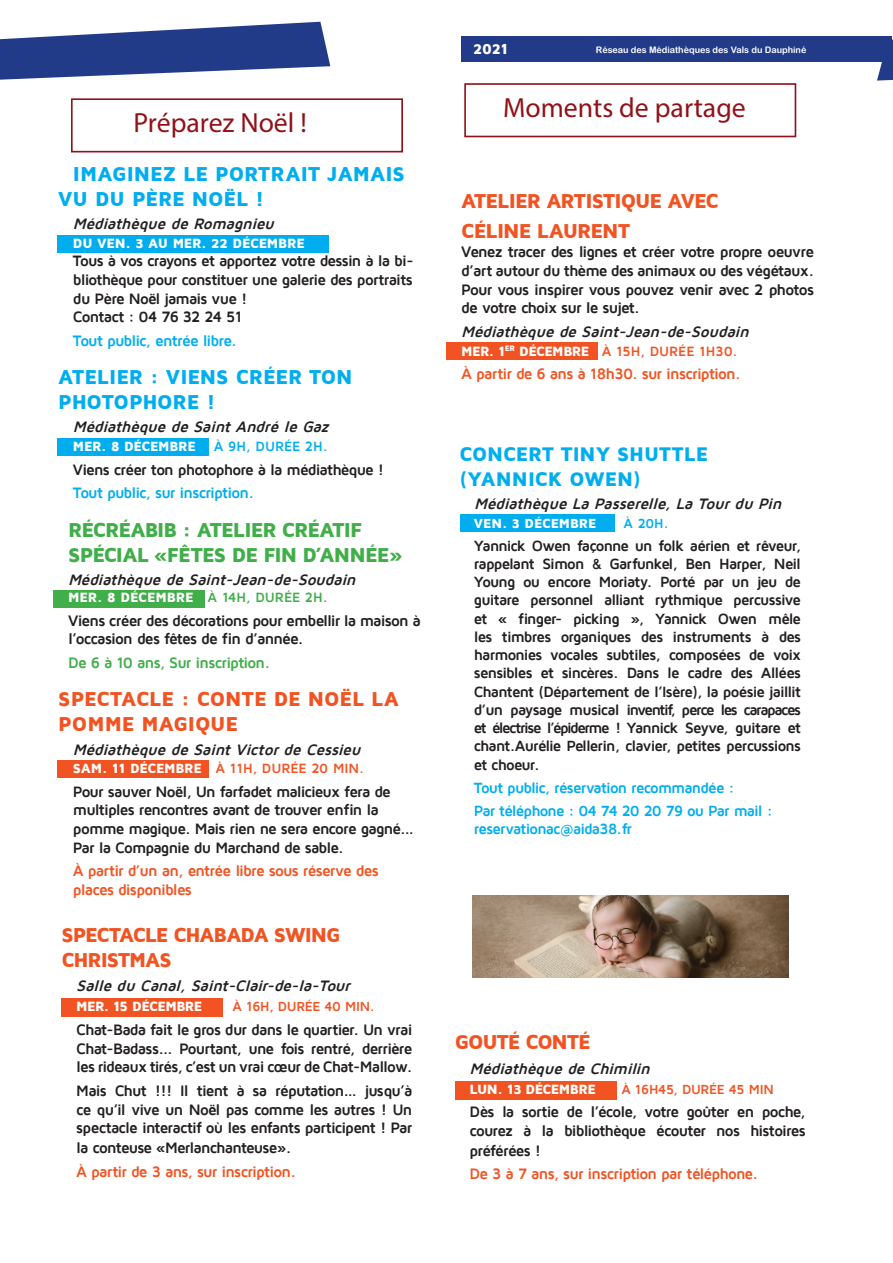
<style>
.page{position:relative;width:893px;height:1263px;background:#fff}
.page>*{position:absolute;margin:0;border:0;box-sizing:border-box;transform-origin:0 0}
.t1{font:27.75px "Myriad Pro";color:#911219}
.t2{font:900 20.7px/24.9px "Maven Pro";letter-spacing:-.045em;color:#f15422}
.t3{font:900 20.7px/24.9px "Maven Pro";letter-spacing:-.005em;color:#00aeef}
.t4{font:900 20.7px/24.9px "Maven Pro";letter-spacing:-.04em;color:#40ae49}
.t5{font:900 20.7px/24.9px "Maven Pro";letter-spacing:-.005em;color:#f15422}
.t6{font:900 20.25px/24.3px "Maven Pro";letter-spacing:-.005em;color:#00aeef}
.t7{font:700 15.6px/18.8px "Maven Pro";letter-spacing:-.055em;color:#231f20;text-align:justify}
.t8{font:italic 700 15.6px "Maven Pro";color:#231f20}
.t9{font:700 15.6px/18.6px "Maven Pro";letter-spacing:-.055em;color:#f15422}
.t10{font:700 15.6px "Maven Pro";letter-spacing:-.055em;color:#00aeef}
.t11{font:700 15.6px "Maven Pro";letter-spacing:-.055em;color:#40ae49}
.t12{font:700 15.45px/18.6px "Maven Pro";letter-spacing:-.055em;color:#231f20}
.t13{font:700 15.15px/18.3px "Maven Pro";letter-spacing:-.055em;color:#231f20;text-align:justify}
.t14{font:700 15.15px/18.3px "Maven Pro";letter-spacing:-.055em;color:#00aeef}
.t15{font:900 15px "Maven Pro";color:#fff}
.t16{font:900 13.8px "Maven Pro";letter-spacing:-.02em;color:#fff}
.t17{font:700 13.8px "Maven Pro";letter-spacing:-.005em;color:#f15422}
.t18{font:700 13.8px "Maven Pro";letter-spacing:-.005em;color:#00aeef}
.t19{font:700 13.5px "Maven Pro";letter-spacing:-.02em;color:#f15422}
.t20{font:900 13.5px "Maven Pro";letter-spacing:-.005em;color:#fff}
.t21{font:700 13.5px "Maven Pro";color:#00aeef}
.t22{font:9px "Arial Rounded MT Bold";color:#fff}
.s1{font-weight:700;color:#40ae49}
.s2{font-weight:900;color:#fff}
</style>
<div class="page">
<svg style="left:877px;top:40px;width:16px;height:41px"></svg>
<svg style="left:0;top:22px;width:330px;height:58px"></svg>
<div style="left:462px;top:37px;width:430px;height:25px;background:#213b88"></div>
<div style="left:447px;top:342px;width:151px;height:18px;background:#f15422"></div>
<div style="left:460px;top:514px;width:155px;height:17px;background:#00aeef"></div>
<div style="left:53px;top:590px;width:151px;height:18px;background:#40ae49"></div>
<img style="left:473px;top:895px;width:315px;height:82px">
<div style="left:464px;top:83px;width:332px;height:54px;border:2px solid #911219"></div>
<div style="left:455px;top:1081px;width:161px;height:19px;background:#f15422"></div>
<div style="left:57px;top:438px;width:152px;height:18px;background:#00aeef"></div>
<div style="left:57px;top:760px;width:152px;height:18px;background:#f15422"></div>
<div style="left:62px;top:998px;width:161px;height:19px;background:#f15422"></div>
<div style="left:57px;top:235px;width:272px;height:18px;background:#00aeef"></div>
<div style="left:71px;top:98px;width:332px;height:54px;border:2px solid #911219"></div>
<p class="t1" style="left:134px;top:106px;width:175px">Préparez Noël !</p>
<p class="t3" style="left:58px;top:161px;width:348px;text-indent:15px">IMAGINEZ LE PORTRAIT JAMAIS<br>VU DU PÈRE NOËL !</p>
<p class="t8" style="left:73px;top:216px;width:207px">Médiathèque de Romagnieu</p>
<p class="t16" style="left:73px;top:236px;width:233px">DU VEN. 3 AU MER. 22 DÉCEMBRE</p>
<p class="t12" style="left:73px;top:252px;width:342px;text-align:justify">Tous à vos crayons et apportez votre dessin à la bi&shy;bliothèque pour constituer une galerie des portraits du Père Noël jamais vue !</p>
<p class="t12" style="left:73px;top:308px;width:171px">Contact : 04 76 32 24 51</p>
<p class="t10" style="left:73px;top:332px;width:165px">Tout public, entrée libre.</p>
<p class="t3" style="left:58px;top:365px;width:296px">ATELIER : VIENS CRÉER TON<br>PHOTOPHORE !</p>
<p class="t8" style="left:73px;top:419px;width:261px">Médiathèque de SaintAndré le Gaz</p>
<p class="t16" style="left:73px;top:439px;width:125px">MER. 8 DÉCEMBRE</p>
<p class="t18" style="left:214px;top:439px;width:116px">À 9H, DURÉE 2H.</p>
<p class="t12" style="left:73px;top:460px;width:313px">Viens créer ton photophore à la médiathèque !</p>
<p class="t10" style="left:73px;top:485px;width:183px">Tout public, sur inscription.</p>
<p class="t4" style="left:68px;top:517px;width:336px">RÉCRÉABIB : ATELIER CRÉATIF<br>SPÉCIAL «FÊTES DE FIN D’ANNÉE»</p>
<p class="t8" style="left:68px;top:572px;width:294px">Médiathèque de Saint-Jean-de-Soudain</p>
<p class="t16" style="left:68px;top:590px;width:261px">MER. 8 DÉCEMBRE <span class="s1">À 14H, DURÉE 2H.</span></p>
<p class="t7" style="left:68px;top:611px;width:354px">Viens créer des décorations pour embellir la maison à l’occasion des fêtes de fin d’année.</p>
<p class="t11" style="left:68px;top:654px;width:204px">De 6 à 10 ans, Sur inscription.</p>
<p class="t5" style="left:58px;top:687px;width:342px">SPECTACLE : CONTE DE NOËL LA<br>POMME MAGIQUE</p>
<p class="t8" style="left:73px;top:741px;width:293px">Médiathèque de SaintVictorde Cessieu</p>
<p class="t17" style="left:73px;top:761px;width:293px"><span class="s2">SAM. 11 DÉCEMBRE</span> À 11H, DURÉE 20 MIN.</p>
<p class="t12" style="left:73px;top:782px;width:343px">Pour sauver Noël, Un farfadet malicieux fera de multiples rencontres avant de trouver enfin la pomme magique. Mais rien ne sera encore gagné...<br>Par la Compagnie du Marchand de sable.</p>
<p class="t9" style="left:73px;top:862px;width:307px">À partir d’un an, entrée libre sous réserve des places disponibles</p>
<p class="t2" style="left:62px;top:922px;width:280px">SPECTACLE CHABADA SWING<br>CHRISTMAS</p>
<p class="t8" style="left:76px;top:978px;width:279px">Salle du Canal,Saint-Clair-de-la-Tour</p>
<p class="t16" style="left:76px;top:999px;width:128px">MER. 15 DÉCEMBRE</p>
<p class="t19" style="left:233px;top:1000px;width:144px">À 16H, DURÉE 40 MIN.</p>
<p class="t7" style="left:76px;top:1020px;width:338px">Chat-Bada fait le gros dur dans le quartier. Un vrai Chat-Badass... Pourtant, une fois rentré, derrière les rideaux tirés, c’est un vrai cœur de Chat-Mallow.</p>
<p class="t7" style="left:76px;top:1081px;width:338px">Mais Chut !!! Il tient à sa réputation… jusqu’à ce qu’il vive un Noël pas comme les autres ! Un spectacle interactif où les enfants participent ! Par la conteuse «Merlanchanteuse».</p>
<p class="t9" style="left:76px;top:1162px;width:221px">À partir de 3 ans, sur inscription.</p>
<p class="t15" style="left:473px;top:41px;width:37px">2021</p>
<p class="t22" style="left:596px;top:44px;width:212px">Réseau des Médiathèques des Vals du Dauphiné</p>
<p class="t1" style="left:503px;top:90px;width:244px">Moments de partage</p>
<p class="t2" style="left:461px;top:189px;width:259px">ATELIER ARTISTIQUE AVEC</p>
<p class="t2" style="left:461px;top:219px;width:170px">CÉLINE LAURENT</p>
<p class="t7" style="left:461px;top:242px;width:354px">Venez tracer des lignes et créer votre propre oeuvre d’art autour du thème des animaux ou des végétaux.<br>Pour vous inspirer vous pouvez venir avec 2 photos de votre choix sur le sujet.</p>
<p class="t8" style="left:461px;top:323px;width:294px">Médiathèque de Saint-Jean-de-Soudain</p>
<p class="t17" style="left:461px;top:344px;width:278px"><span class="s2">MER. 1</span><sup>ER</sup> <span class="s2">DÉCEMBRE</span> À 15H, DURÉE 1H30.</p>
<p class="t9" style="left:461px;top:365px;width:281px">À partir de 6 ans à 18h30. sur inscription.</p>
<p class="t6" style="left:459px;top:442px;width:250px">CONCERT TINY SHUTTLE (YANNICK OWEN)</p>
<p class="t8" style="left:474px;top:496px;width:313px">Médiathèque La Passerelle,La Tourdu Pin</p>
<p class="t20" style="left:474px;top:516px;width:124px">VEN. 3 DÉCEMBRE</p>
<p class="t21" style="left:624px;top:516px;width:47px">À 20H.</p>
<p class="t13" style="left:474px;top:536px;width:329px">Yannick Owen façonne un folk aérien et rêveur, rappelant Simon &amp; Garfunkel, Ben Harper, Neil Young ou encore Moriaty. Porté par un jeu de guitare personnel alliant rythmique percussive et « finger- picking », Yannick Owen mêle les timbres organiques des instruments à des harmonies vocales subtiles, composées de voix sensibles et sincères. Dans le cadre des Allées Chantent (Département de l’Isère), la poésie jaillit d’un paysage musical inventif, perce les carapaces et électrise l’épiderme ! Yannick Seyve, guitare et chant.Aurélie Pellerin, clavier, petites percussions et choeur.</p>
<p class="t14" style="left:474px;top:779px;width:262px">Tout public, réservation recommandée :</p>
<p class="t14" style="left:474px;top:802px;width:300px">Par téléphone : 04 74 20 20 79 ou Par mail : reservationac@aida38.fr</p>
<p class="t2" style="left:455px;top:1029px;width:137px">GOUTÉ CONTÉ</p>
<p class="t8" style="left:470px;top:1060px;width:186px">Médiathèque de Chimilin</p>
<p class="t16" style="left:470px;top:1081px;width:128px">LUN. 13 DÉCEMBRE</p>
<p class="t19" style="left:621px;top:1082px;width:154px">À 16H45, DURÉE 45 MIN</p>
<p class="t7" style="left:470px;top:1102px;width:338px;line-height:19.4px">Dès la sortie de l’école, votre goûter en poche, courez à la bibliothèque écouter nos histoires préférées !</p>
<p class="t9" style="left:470px;top:1165px;width:290px">De 3 à 7 ans, sur inscription par téléphone.</p>
</div>
